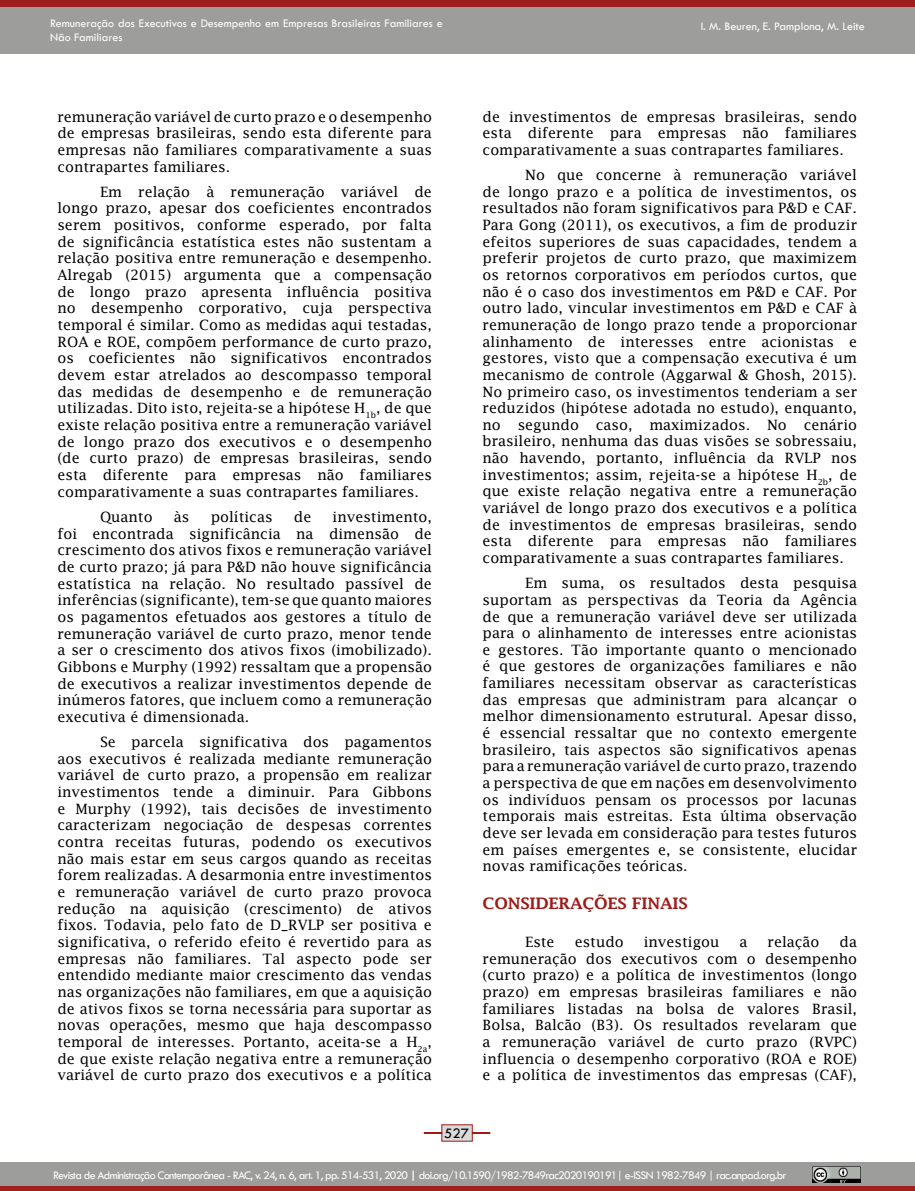
<style>
.page{position:relative;width:915px;height:1191px;background:#fff}
.page>*{position:absolute;margin:0;border:0;box-sizing:border-box;transform-origin:0 0}
.t1{font:600 15.9px "Lucida Fax";letter-spacing:-.015em;color:#9d1a18;scale:1.04 1}
.t2{font:15px "Tw Cen";color:#000}
.t3{font:14.25px/16.6px "Lucida Fax";color:#000;text-align:justify}
.t4{font:12px "Tw Cen";letter-spacing:-.06em;color:#fff}
.t5{font:12px "Tw Cen";color:#fff}
.s1{font-weight:700}
</style>
<div class="page">
<div style="left:0;top:0;width:914px;height:54px;background:#9d9d9c"></div>
<div style="left:0;top:0;width:914px;height:7px;background:#9d1a18"></div>
<div style="left:0;top:1162px;width:914px;height:24px;background:#9d9d9c"></div>
<img style="left:812px;top:1166px;width:48px;height:16px">
<div style="left:0;top:1186px;width:914px;height:5px;background:#a0211f"></div>
<svg style="left:423px;top:1124px;width:68px;height:18px"></svg>
<p class="t5" style="left:50px;top:16px;width:394px">Remuneração dos Executivos e Desempenho em Empresas Brasileiras Familiares e</p>
<p class="t5" style="left:700px;top:19px;width:166px">I. M. Beuren, E. Pamplona, M. Leite</p>
<p class="t5" style="left:50px;top:30px;width:74px">Não Familiares</p>
<p class="t3" style="left:57px;top:108px;width:376px">remuneração variável de curto prazo e o desempenho de empresas brasileiras, sendo esta diferente para empresas não familiares comparativamente a suas contrapartes familiares.</p>
<p class="t3" style="left:57px;top:183px;width:376px;text-indent:43px">Em relação à remuneração variável de longo prazo, apesar dos coeficientes encontrados serem positivos, conforme esperado, por falta de significância estatística estes não sustentam a relação positiva entre remuneração e desempenho.<br>Alregab (2015) argumenta que a compensação de longo prazo apresenta influência positiva no desempenho corporativo, cuja perspectiva temporal é similar. Como as medidas aqui testadas, ROA e ROE, compõem performance de curto prazo, os coeficientes não significativos encontrados devem estar atrelados ao descompasso temporal das medidas de desempenho e de remuneração utilizadas. Dito isto, rejeita-se a hipótese H<sub>1b</sub>, de que existe relação positiva entre a remuneração variável de longo prazo dos executivos e o desempenho (de curto prazo) de empresas brasileiras, sendo esta diferente para empresas não familiares comparativamente a suas contrapartes familiares.</p>
<p class="t3" style="left:100px;top:508px;width:54px">Quanto</p>
<p class="t3" style="left:174px;top:508px;width:17px">às</p>
<p class="t3" style="left:211px;top:508px;width:63px">políticas</p>
<p class="t3" style="left:294px;top:508px;width:19px">de</p>
<p class="t3" style="left:57px;top:508px;width:376px;text-indent:275px">investimento, foi encontrada significância na dimensão de crescimento dos ativos fixos e remuneração variável de curto prazo; já para P&amp;D não houve significância estatística na relação. No resultado passível de inferências (significante), tem-se que quanto maiores os pagamentos efetuados aos gestores a título de remuneração variável de curto prazo, menor tende a ser o crescimento dos ativos fixos (imobilizado).<br>Gibbons e Murphy (1992) ressaltam que a propensão de executivos a realizar investimentos depende de inúmeros fatores, que incluem como a remuneração executiva é dimensionada.</p>
<p class="t3" style="left:57px;top:733px;width:376px;text-indent:43px">Se parcela significativa dos pagamentos aos executivos é realizada mediante remuneração variável de curto prazo, a propensão em realizar investimentos tende a diminuir. Para Gibbons e Murphy (1992), tais decisões de investimento caracterizam negociação de despesas correntes contra receitas futuras, podendo os executivos não mais estar em seus cargos quando as receitas forem realizadas. A desarmonia entre investimentos e remuneração variável de curto prazo provoca redução na aquisição (crescimento) de ativos fixos. Todavia, pelo fato de D_RVLP ser positiva e significativa, o referido efeito é revertido para as empresas não familiares. Tal aspecto pode ser entendido mediante maior crescimento das vendas nas organizações não familiares, em que a aquisição de ativos fixos se torna necessária para suportar as novas operações, mesmo que haja descompasso temporal de interesses. Portanto, aceita-se a H<sub>2a</sub>, de que existe relação negativa entre a remuneração variável de curto prazo dos executivos e a política</p>
<p class="t3" style="left:482px;top:108px;width:376px">de investimentos de empresas brasileiras, sendo esta diferente para empresas não familiares comparativamente a suas contrapartes familiares.</p>
<p class="t3" style="left:482px;top:166px;width:376px;text-indent:43px">No que concerne à remuneração variável de longo prazo e a política de investimentos, os resultados não foram significativos para P&amp;D e CAF.<br>Para Gong (2011), os executivos, a fim de produzir efeitos superiores de suas capacidades, tendem a preferir projetos de curto prazo, que maximizem os retornos corporativos em períodos curtos, que não é o caso dos investimentos em P&amp;D e CAF. Por outro lado, vincular investimentos em P&amp;D e CAF à remuneração de longo prazo tende a proporcionar alinhamento de interesses entre acionistas e gestores, visto que a compensação executiva é um mecanismo de controle (Aggarwal &amp; Ghosh, 2015).<br>No primeiro caso, os investimentos tenderiam a ser reduzidos (hipótese adotada no estudo), enquanto, no segundo caso, maximizados. No cenário brasileiro, nenhuma das duas visões se sobressaiu, não havendo, portanto, influência da RVLP nos investimentos; assim, rejeita-se a hipótese H<sub>2b</sub>, de que existe relação negativa entre a remuneração variável de longo prazo dos executivos e a política de investimentos de empresas brasileiras, sendo esta diferente para empresas não familiares comparativamente a suas contrapartes familiares.</p>
<p class="t3" style="left:482px;top:574px;width:376px;text-indent:43px">Em suma, os resultados desta pesquisa suportam as perspectivas da Teoria da Agência de que a remuneração variável deve ser utilizada para o alinhamento de interesses entre acionistas e gestores. Tão importante quanto o mencionado é que gestores de organizações familiares e não familiares necessitam observar as características das empresas que administram para alcançar o melhor dimensionamento estrutural. Apesar disso, é essencial ressaltar que no contexto emergente brasileiro, tais aspectos são significativos apenas para a remuneração variável de curto prazo, trazendo a perspectiva de que em nações em desenvolvimento os indivíduos pensam os processos por lacunas temporais mais estreitas. Esta última observação deve ser levada em consideração para testes futuros em países emergentes e, se consistente, elucidar novas ramificações teóricas.</p>
<p class="t1" style="left:482px;top:894px;width:199px">CONSIDERAÇÕES FINAIS</p>
<p class="t3" style="left:525px;top:933px;width:31px">Este</p>
<p class="t3" style="left:574px;top:933px;width:51px">estudo</p>
<p class="t3" style="left:643px;top:933px;width:77px">investigou</p>
<p class="t3" style="left:739px;top:933px;width:9px">a</p>
<p class="t3" style="left:767px;top:933px;width:53px">relação</p>
<p class="t3" style="left:482px;top:933px;width:376px;text-indent:357px">da remuneração dos executivos com o desempenho (curto prazo) e a política de investimentos (longo prazo) em empresas brasileiras familiares e não familiares listadas na bolsa de valores Brasil, Bolsa, Balcão (B3). Os resultados revelaram que a remuneração variável de curto prazo (RVPC) influencia o desempenho corporativo (ROA e ROE) e a política de investimentos das empresas (CAF),</p>
<p class="t2" style="left:445px;top:1124px;width:26px">527</p>
<p class="t4" style="left:53px;top:1167px;width:734px">Revista de Administração Contemporânea - RAC, v. 24, n. 6, art. 1, pp. 514-531, 2020 <span class="s1">|</span> doi.org/10.1590/1982-7849rac2020190191| e-ISSN 1982-7849 | rac.anpad.org.br</p>
</div>
